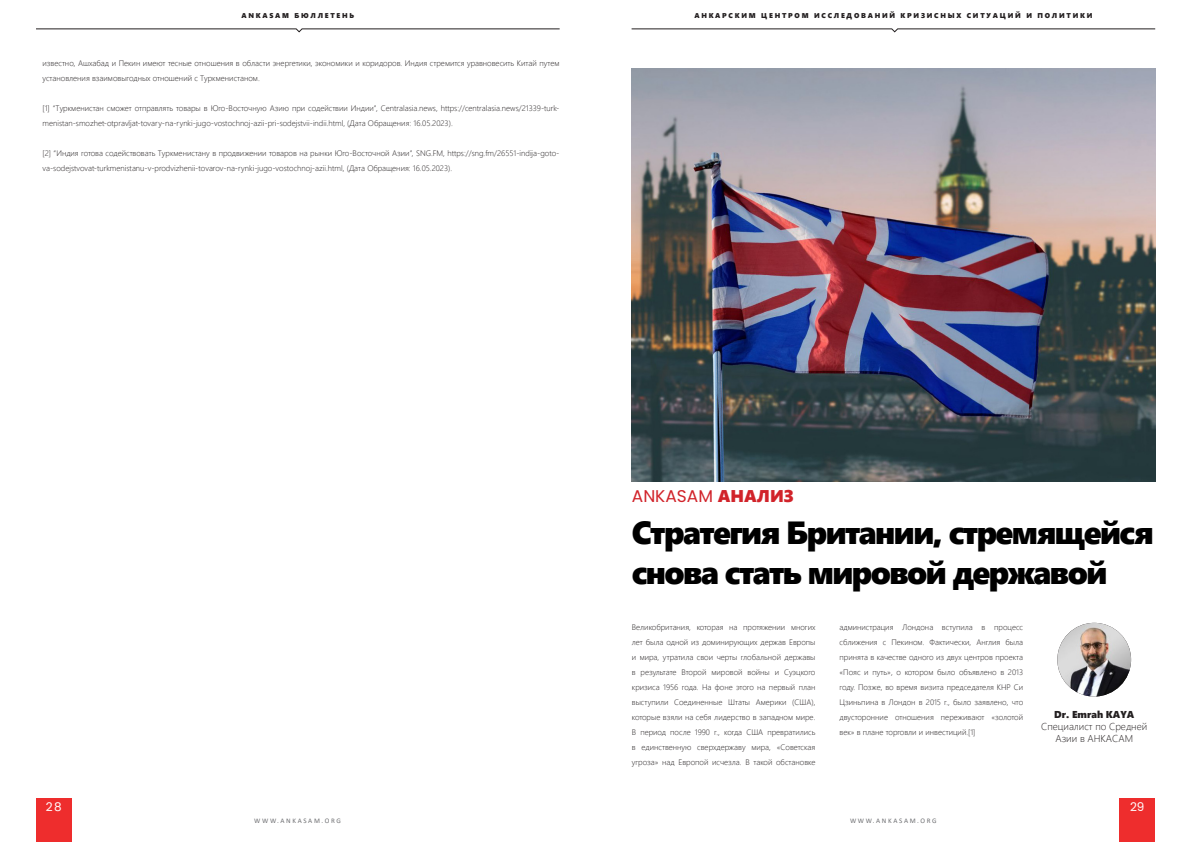
<style>
.page{position:relative;width:1191px;height:842px;background:#fff}
.page>*{position:absolute;margin:0;border:0;box-sizing:border-box;transform-origin:0 0}
.t1{font:32px/40px "Segoe UI Black";letter-spacing:-.05em;color:#000}
.t2{font:17px "Poppins";color:#d1232a}
.t3{font:12px "Poppins";color:#fff}
.t4{font:300 10px/12px "Segoe UI";color:#231f20;text-align:center}
.t5{font:10px "Segoe UI Black";color:#231f20}
.t6{font:300 8px/15px "Segoe UI";color:#231f20}
.t7{font:7px "Segoe UI Black";letter-spacing:.25em;color:#231f20}
.t8{font:7px "Calibri";letter-spacing:.24em;color:#6c6d70}
.s1{font-family:"Segoe UI Black"}
</style>
<div class="page">
<svg style="left:631px;top:29px;width:524px;height:3px"></svg>
<div style="left:1119px;top:798px;width:36px;height:44px;background:#ee2d2d"></div>
<div style="left:36px;top:798px;width:35px;height:44px;background:#ee2d2d"></div>
<svg style="left:36px;top:29px;width:524px;height:3px"></svg>
<img style="left:632px;top:69px;width:523px;height:412px">
<img style="left:1057px;top:623px;width:74px;height:73px;border-radius:37px">
<p class="t7" style="left:241px;top:11px;width:114px">ANKASAM БЮЛЛЕТЕНЬ</p>
<p class="t6" style="left:43px;top:55px;width:518px">известно, Ашхабад и Пекин имеют тесные отношения в области энергетики, экономики и коридоров. Индия стремится уравновесить Китай путем установления взаимовыгодных отношений с Туркменистаном.</p>
<p class="t6" style="left:43px;top:100px;width:518px">[1] “Туркменистан сможет отправлять товары в Юго-Восточную Азию при содействии Индии”, Centralasia.news, https://centralasia.news/21339-turk&shy;menistan-smozhet-otpravljat-tovary-na-rynki-jugo-vostochnoj-azii-pri-sodejstvii-indii.html, (Дата Обращения: 16.05.2023).</p>
<p class="t6" style="left:43px;top:145px;width:518px">[2] “Индия готова содействовать Туркменистану в продвижении товаров на рынки Юго-Восточной Азии”, SNG.FM, https://sng.fm/26551-indija-goto&shy;va-sodejstvovat-turkmenistanu-v-prodvizhenii-tovarov-na-rynki-jugo-vostochnoj-azii.html, (Дата Обращения: 16.05.2023).</p>
<p class="t7" style="left:694px;top:11px;width:399px">АНКАРСКИМ ЦЕНТРОМ ИССЛЕДОВАНИЙ КРИЗИСНЫХ СИТУАЦИЙ И ПОЛИТИКИ</p>
<p class="t3" style="left:46px;top:799px;width:17px">28</p>
<p class="t8" style="left:254px;top:816px;width:88px">WWW.ANKASAM.ORG</p>
<p class="t2" style="left:632px;top:486px;width:163px">ANKASAM <span class="s1">АНАЛИЗ</span></p>
<p class="t1" style="left:632px;top:510px;width:523px">Стратегия Британии, стремящейся снова стать мировой державой</p>
<p class="t6" style="left:632px;top:619px;width:185px;text-align:justify">Великобритания, которая на протяжении многих лет была одной из доминирующих держав Европы и мира, утратила свои черты глобальной державы в результате Второй мировой войны и Суэцкого кризиса 1956 года. На фоне этого на первый план выступили Соединенные Штаты Америки (США), которые взяли на себя лидерство в западном мире.<br>В период после 1990 г., когда США превратились в единственную сверхдержаву мира, «Советская угроза» над Европой исчезла. В такой обстановке</p>
<p class="t6" style="left:839px;top:619px;width:185px;text-align:justify">администрация Лондона вступила в процесс сближения с Пекином. Фактически, Англия была принята в качестве одного из двух центров проекта «Пояс и путь», о котором было объявлено в 2013 году. Позже, во время визита председателя КНР Си Цзиньпина в Лондон в 2015 г., было заявлено, что двусторонние отношения переживают «золотой век» в плане торговли и инвестиций.[1]</p>
<p class="t5" style="left:1054px;top:707px;width:82px">Dr. Emrah KAYA</p>
<p class="t4" style="left:1041px;top:720px;width:108px">Специалист по Средней<br>Азии в АНКАСАМ</p>
<p class="t8" style="left:850px;top:816px;width:88px">WWW.ANKASAM.ORG</p>
<p class="t3" style="left:1130px;top:799px;width:16px">29</p>
</div>
